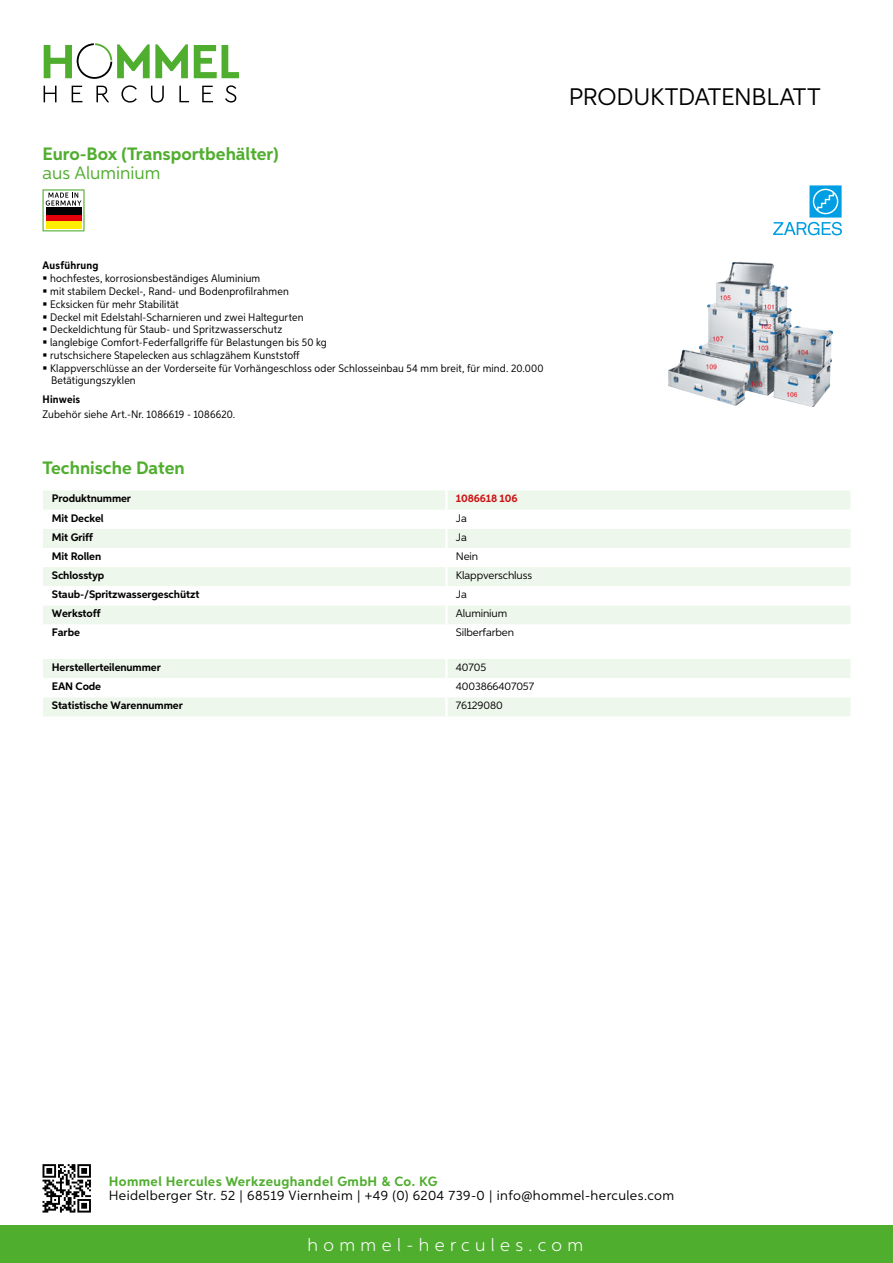
<style>
.page{position:relative;width:893px;height:1263px;background:#fff}
.page>*{position:absolute;margin:0;border:0;box-sizing:border-box;transform-origin:0 0}
.t1{font:24px "Aspira";letter-spacing:-.01em;color:#000}
.t2{font:700 18px "Aspira";color:#50ae2f}
.t3{font:300 18px "Aspira";letter-spacing:.3em;color:#fff}
.t4{font:18px "Aspira";color:#50ae2f}
.t5{font:13.5px "Aspira";letter-spacing:.03em;color:#000}
.t6{font:700 13.5px "Aspira";letter-spacing:.03em;color:#50ae2f}
.t7{font:10.95px/12.6px "Aspira Nar";letter-spacing:.015em;color:#000}
.t8{font:700 10.95px "Aspira";letter-spacing:-.01em;color:#000}
.t9{font:10.95px "Aspira";letter-spacing:-.01em;color:#000}
.t10{font:700 10.95px "Aspira Nar";letter-spacing:.02em;color:#000}
.t11{font:700 10.95px "Aspira";letter-spacing:-.01em;color:#cd1013}
</style>
<div class="page">
<div style="left:0;top:1226px;width:893px;height:37px;background:#50ae2f"></div>
<svg style="left:43px;top:1164px;width:48px;height:48px"></svg>
<svg style="left:194px;top:45px;width:45px;height:33px"></svg>
<svg style="left:44px;top:43px;width:144px;height:36px"></svg>
<svg style="left:44px;top:86px;width:13px;height:16px"></svg>
<svg style="left:72px;top:86px;width:10px;height:16px"></svg>
<svg style="left:96px;top:86px;width:13px;height:16px"></svg>
<svg style="left:121px;top:85px;width:16px;height:18px"></svg>
<svg style="left:151px;top:86px;width:13px;height:17px"></svg>
<svg style="left:179px;top:86px;width:10px;height:16px"></svg>
<svg style="left:202px;top:86px;width:11px;height:16px"></svg>
<svg style="left:225px;top:85px;width:11px;height:18px"></svg>
<div style="left:43px;top:491px;width:807px;height:18px;background:#eef7eb"></div>
<svg style="left:43px;top:529px;width:807px;height:95px;fill:#eef7eb"></svg>
<hr style="left:445px;top:490px;width:3px;height:20px;background:#fff">
<hr style="left:445px;top:529px;width:3px;height:19px;background:#fff">
<hr style="left:445px;top:548px;width:3px;height:19px;background:#fff">
<hr style="left:445px;top:567px;width:3px;height:19px;background:#fff">
<hr style="left:445px;top:586px;width:3px;height:19px;background:#fff">
<hr style="left:445px;top:605px;width:3px;height:19px;background:#fff">
<svg style="left:43px;top:659px;width:807px;height:57px"></svg>
<hr style="left:445px;top:697px;width:3px;height:19px;background:#fff">
<svg style="left:43px;top:189px;width:42px;height:42px"></svg>
<div style="left:46px;top:214px;width:35px;height:7px;background:#e3000b"></div>
<div style="left:46px;top:208px;width:35px;height:7px;background:#000"></div>
<div style="left:46px;top:221px;width:35px;height:7px;background:#ffed00"></div>
<img style="left:668px;top:262px;width:69px;height:144px">
<svg style="left:773px;top:185px;width:69px;height:50px"></svg>
<h2 class="t2" style="left:43px;top:142px;width:238px">Euro-Box (Transportbehälter)</h2>
<h2 class="t4" style="left:43px;top:162px;width:119px">aus Aluminium</h2>
<h1 class="t1" style="left:569px;top:82px;width:253px">Produktdatenblatt</h1>
<p class="t10" style="left:43px;top:259px;width:58px">Ausführung</p>
<p class="t7" style="left:50px;top:272px;width:495px">hochfestes, korrosionsbeständiges Aluminium<br>mit stabilem Deckel-, Rand- und Bodenprofilrahmen<br>Ecksicken für mehr Stabilität<br>Deckel mit Edelstahl-Scharnieren und zwei Haltegurten<br>Deckeldichtung für Staub- und Spritzwasserschutz<br>langlebige Comfort-Federfallgriffe für Belastungen bis 50 kg<br>rutschsichere Stapelecken aus schlagzähem Kunststoff<br>Klappverschlüsse an der Vorderseite für Vorhängeschloss oder Schlosseinbau 54 mm breit, für mind. 20.000<br>Betätigungszyklen</p>
<p class="t10" style="left:43px;top:392px;width:39px">Hinweis</p>
<p class="t7" style="left:43px;top:408px;width:194px">Zubehör siehe Art.-Nr. 1086619 - 1086620.</p>
<h2 class="t2" style="left:43px;top:456px;width:144px">Technische Daten</h2>
<p class="t8" style="left:52px;top:492px;width:81px">Produktnummer</p>
<p class="t11" style="left:456px;top:492px;width:63px">1086618 106</p>
<p class="t8" style="left:52px;top:511px;width:53px">Mit Deckel</p>
<p class="t9" style="left:456px;top:511px;width:13px">Ja</p>
<p class="t8" style="left:52px;top:530px;width:43px">Mit Griff</p>
<p class="t9" style="left:456px;top:530px;width:13px">Ja</p>
<p class="t8" style="left:52px;top:549px;width:51px">Mit Rollen</p>
<p class="t9" style="left:456px;top:549px;width:24px">Nein</p>
<p class="t8" style="left:52px;top:568px;width:54px">Schlosstyp</p>
<p class="t9" style="left:456px;top:569px;width:78px">Klappverschluss</p>
<p class="t8" style="left:52px;top:588px;width:149px">Staub-/Spritzwassergeschützt</p>
<p class="t9" style="left:456px;top:588px;width:13px">Ja</p>
<p class="t8" style="left:52px;top:607px;width:50px">Werkstoff</p>
<p class="t9" style="left:456px;top:607px;width:53px">Aluminium</p>
<p class="t8" style="left:52px;top:626px;width:30px">Farbe</p>
<p class="t9" style="left:456px;top:626px;width:60px">Silberfarben</p>
<p class="t8" style="left:52px;top:660px;width:111px">Herstellerteilenummer</p>
<p class="t9" style="left:456px;top:660px;width:32px">40705</p>
<p class="t8" style="left:52px;top:680px;width:51px">EAN Code</p>
<p class="t9" style="left:456px;top:680px;width:80px">4003866407057</p>
<p class="t8" style="left:52px;top:699px;width:132px">Statistische Warennummer</p>
<p class="t9" style="left:456px;top:699px;width:48px">76129080</p>
<p class="t6" style="left:109px;top:1172px;width:330px">Hommel Hercules Werkzeughandel GmbH &amp; Co. KG</p>
<p class="t5" style="left:109px;top:1187px;width:567px">Heidelberger Str. 52 | 68519 Viernheim | +49 (0) 6204 739-0 | info@hommel-hercules.com</p>
<h2 class="t3" style="left:307px;top:1234px;width:277px">hommel-hercules.com</h2>
</div>
